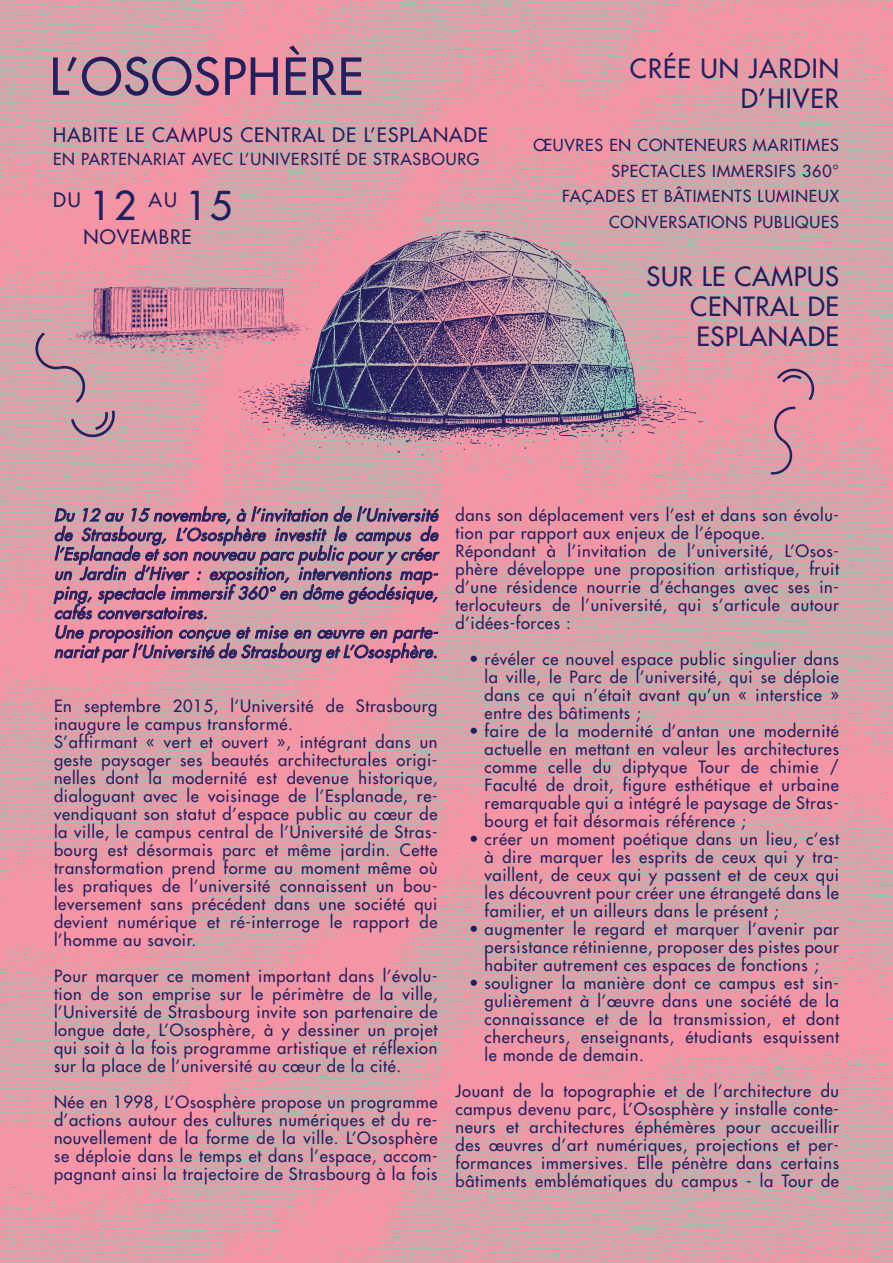
<style>
.page{position:relative;width:893px;height:1263px;background:#fff}
.page>*{position:absolute;margin:0;border:0;box-sizing:border-box;transform-origin:0 0}
.t1{font:500 25.8px/29.8px "Futura Std";letter-spacing:.025em;color:#251f5e;text-align:right}
.t2{font:500 19.35px/37.7px "Futura Std";letter-spacing:.05em;color:#251f5e;text-align:center}
.t3{font:500 16.5px/18px "Futura Std";letter-spacing:.04em;color:#251f5e;text-align:justify}
.t4{font:italic 500 16.5px/19.5px "Futura Std";letter-spacing:-.24em;color:#251f5e}
.t5{font:500 16.2px/25.8px "Futura Std";letter-spacing:.05em;color:#251f5e;text-align:right}
.s1{font-size:38.7px}
</style>
<div class="page">
<img style="left:0;top:0;width:893px;height:1263px">
<img style="left:58px;top:259px;width:177px;height:105px">
<img style="left:235px;top:126px;width:505px;height:391px">
<svg style="left:71px;top:410px;width:45px;height:28px"></svg>
<svg style="left:35px;top:332px;width:51px;height:71px;background:#c599a4"></svg>
<svg style="left:777px;top:368px;width:38px;height:32px"></svg>
<svg style="left:771px;top:406px;width:24px;height:69px;background:#c88b9d"></svg>
<svg style="left:53px;top:45px;width:308px;height:51px;background:#af7f95"></svg>
<svg style="left:54px;top:506px;width:386px;height:156px;background:#b48297"></svg>
<p class="t2" style="left:53px;top:116px;width:436px">habite le campus central de l’esplanade</p>
<p class="t5" style="left:53px;top:146px;width:428px">en partenariat avec l’université de strasbourg</p>
<p class="t2" style="left:53px;top:181px;width:181px">du <span class="s1">12</span> au <span class="s1">15 </span>novembre</p>
<h1 class="t1" style="left:630px;top:54px;width:16px">CRÉE</h1>
<h1 class="t1" style="left:701px;top:54px;width:82px">un JARDIN<br>D’HIVER</h1>
<p class="t5" style="left:534px;top:132px;width:307px">œuvres en conteneurs maritimes spectacles immersifs 360°<br>façades et bâtiments lumineux conversations publiques</p>
<h1 class="t1" style="left:646px;top:262px;width:17px">SUR</h1>
<h1 class="t1" style="left:690px;top:262px;width:150px;text-align:left;text-indent:11px">LE CAMPUS central de<br>ESPLANADE</h1>
<p class="t4" style="left:54px;top:505px;width:389px">Du 12 au 15 novembre, à l’invitation de l’Université de Strasbourg, L’Ososphère investit le campus de l’Esplanade etson nouveau parc public poury créer un Jardin d’Hiver : exposition, interventions map&shy;ping, spectacle immersif 360° en dôme géodésique, cafés conversatoires.<br>Une proposition conçue et mise en œuvre en parte&shy;nariatparl’Université de Strasbourg etL’Ososphère.</p>
<p class="t3" style="left:54px;top:697px;width:385px;text-align:left">En septembre 2015, l’Université de Strasbourg inaugure le campus transformé.<br>S’affirmant « vert et ouvert », intégrant dans un geste paysager ses beautés architecturales origi&shy;nelles dont la modernité est devenue historique, dialoguant avec le voisinage de l’Esplanade, re&shy;vendiquant son statut d’espace public au cœur de la ville, le campus central de l’Université de Stras&shy;bourg est désormais parc et même jardin. Cette transformation prend forme au moment même où les pratiques de l’université connaissent un bou&shy;leversement sans précédent dans une société qui devient numérique et ré-interroge le rapport de l’homme au savoir.</p>
<p class="t3" style="left:54px;top:967px;width:385px">Pour marquer ce moment important dans l’évolu&shy;tion de son emprise sur le périmètre de la ville, l’Université de Strasbourg invite son partenaire de longue date, L’Ososphère, à y dessiner un projet qui soit à la fois programme artistique et réflexion sur la place de l’université au cœur de la cité.</p>
<p class="t3" style="left:54px;top:1093px;width:385px">Née en 1998, L’Ososphère propose un programme d’actions autour des cultures numériques et du re&shy;nouvellement de la forme de la ville. L’Ososphère se déploie dans le temps et dans l’espace, accom&shy;pagnant ainsi la trajectoire de Strasbourg à la fois</p>
<p class="t3" style="left:455px;top:506px;width:385px;text-align:left">dans son déplacement vers l’est et dans son évolu&shy;tion par rapport aux enjeux de l’époque.<br>Répondant à l’invitation de l’université, L’Osos&shy;phère développe une proposition artistique, fruit d’une résidence nourrie d’échanges avec ses in&shy;terlocuteurs de l’université, qui s’articule autour d’idées-forces :</p>
<p class="t3" style="left:485px;top:650px;width:356px;text-indent:-16px">• révéler ce nouvel espace public singulier dans la ville, le Parc de l’université, qui se déploie dans ce qui n’était avant qu’un « interstice » entre des bâtiments ;</p>
<p class="t3" style="left:485px;top:722px;width:356px;text-indent:-16px">• faire de la modernité d’antan une modernité actuelle en mettant en valeur les architectures comme celle du diptyque Tour de chimie / Faculté de droit, figure esthétique et urbaine remarquable qui a intégré le paysage de Stras&shy;bourg et fait désormais référence ;</p>
<p class="t3" style="left:485px;top:830px;width:356px;text-indent:-16px">• créer un moment poétique dans un lieu, c’est à dire marquer les esprits de ceux qui y tra&shy;vaillent, de ceux qui y passent et de ceux qui les découvrent pour créer une étrangeté dans le familier, et un ailleurs dans le présent ;</p>
<p class="t3" style="left:485px;top:920px;width:356px;text-indent:-16px">• augmenter le regard et marquer l’avenir par persistance rétinienne, proposer des pistes pour habiter autrement ces espaces de fonctions ;</p>
<p class="t3" style="left:485px;top:974px;width:356px;text-indent:-16px">• souligner la manière dont ce campus est sin&shy;gulièrement à l’œuvre dans une société de la connaissance et de la transmission, et dont chercheurs, enseignants, étudiants esquissent le monde de demain.</p>
<p class="t3" style="left:455px;top:1082px;width:385px">Jouant de la topographie et de l’architecture du campus devenu parc, L’Ososphère y installe conte&shy;neurs et architectures éphémères pour accueillir des œuvres d’art numériques, projections et per&shy;formances immersives. Elle pénètre dans certains bâtiments emblématiques du campus - la Tour de</p>
</div>
